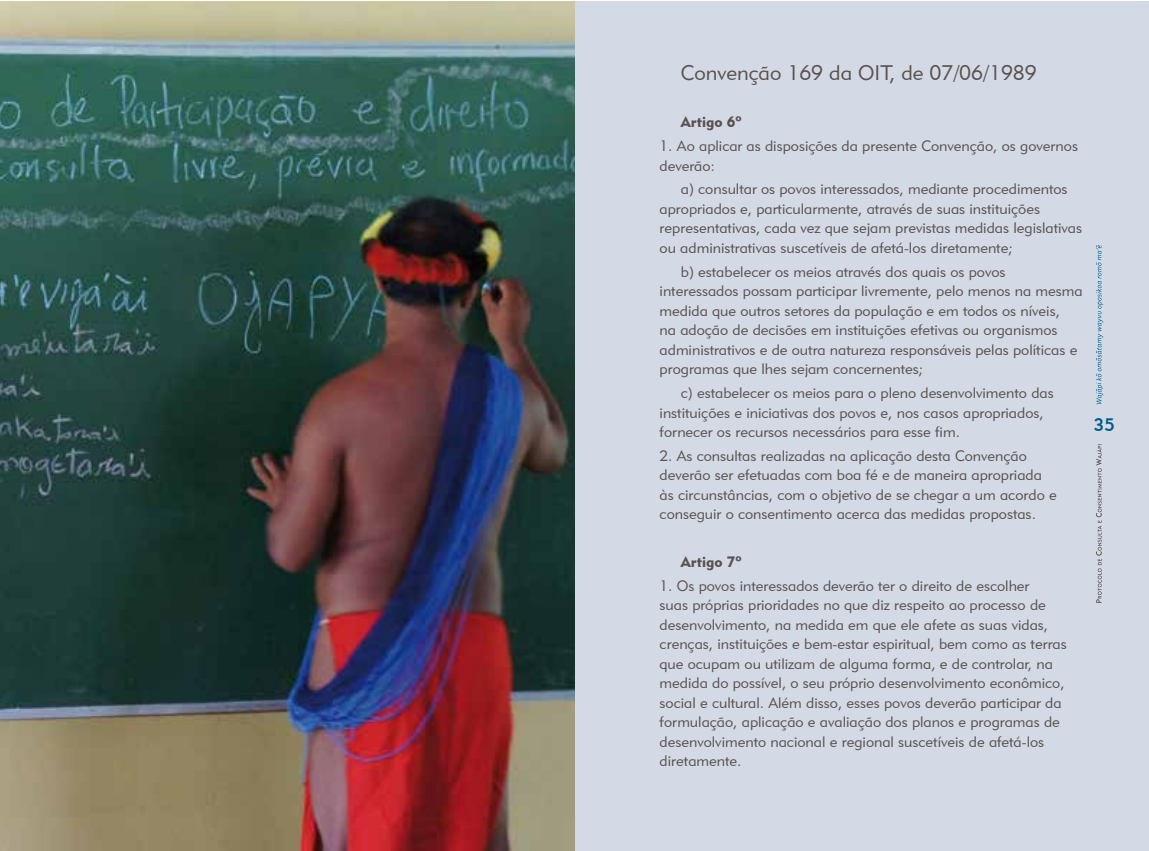
<style>
.page{position:relative;width:1149px;height:851px;background:#fff}
.page>*{position:absolute;margin:0;border:0;box-sizing:border-box;transform-origin:0 0}
.t1{font:21px "Geometric 415 BT Lite A";color:#59514f}
.t2{font:18px "Geometric 415 BT Medium A";color:#005e89}
.t3{font:15px/19.5px "Geometric 415 BT Lite A";color:#59514f}
.t4{font:15px "Geometric 415 BT Black A";color:#59514f}
</style>
<div class="page">
<div style="left:0;top:1px;width:1148px;height:849px;background:#d4dae5"></div>
<svg style="left:1096px;top:245px;width:6px;height:159px"></svg>
<svg style="left:1096px;top:444px;width:5px;height:158px"></svg>
<img style="left:0;top:1px;width:574px;height:849px">
<h1 class="t1" style="left:680px;top:60px;width:357px">Convenção 169 da OIT, de 07/06/1989</h1>
<p class="t4" style="left:680px;top:113px;width:62px">Artigo 6º</p>
<p class="t3" style="left:659px;top:136px;width:420px">1. Ao aplicar as disposições da presente Convenção, os governos deverão:</p>
<p class="t3" style="left:659px;top:179px;width:424px;text-indent:21px">a) consultar os povos interessados, mediante procedimentos apropriados e, particularmente, através de suas instituições representativas, cada vez que sejam previstas medidas legislativas ou administrativas suscetíveis de afetá-los diretamente;</p>
<p class="t3" style="left:659px;top:261px;width:424px;text-indent:21px">b) estabelecer os meios através dos quais os povos interessados possam participar livremente, pelo menos na mesma medida que outros setores da população e em todos os níveis,<br>na adoção de decisões em instituições efetivas ou organismos administrativos e de outra natureza responsáveis pelas políticas e programas que lhes sejam concernentes;</p>
<p class="t3" style="left:659px;top:383px;width:395px;text-indent:21px">c) estabelecer os meios para o pleno desenvolvimento das instituições e iniciativas dos povos e, nos casos apropriados, fornecer os recursos necessários para esse fim.</p>
<p class="t3" style="left:659px;top:445px;width:398px">2. As consultas realizadas na aplicação desta Convenção deverão ser efetuadas com boa fé e de maneira apropriada às circunstâncias, com o objetivo de se chegar a um acordo e conseguir o consentimento acerca das medidas propostas.</p>
<p class="t4" style="left:680px;top:552px;width:62px">Artigo 7º</p>
<p class="t3" style="left:659px;top:575px;width:408px">1. Os povos interessados deverão ter o direito de escolher<br>suas próprias prioridades no que diz respeito ao processo de desenvolvimento, na medida em que ele afete as suas vidas, crenças, instituições e bem-estar espiritual, bem como as terras que ocupam ou utilizam de alguma forma, e de controlar, na medida do possível, o seu próprio desenvolvimento econômico, social e cultural. Além disso, esses povos deverão participar da formulação, aplicação e avaliação dos planos e programas de desenvolvimento nacional e regional suscetíveis de afetá-los diretamente.</p>
<p class="t2" style="left:1093px;top:413px;width:23px">35</p>
</div>
